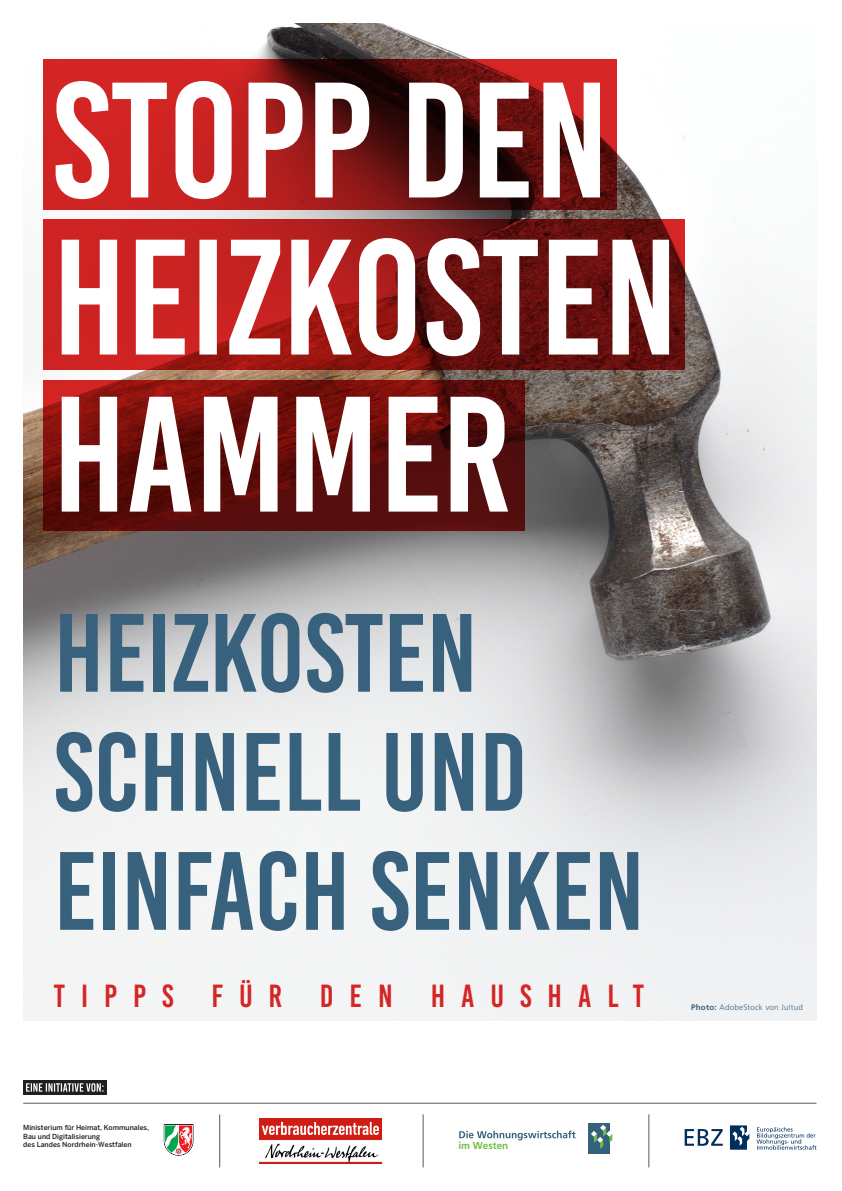
<style>
.page{position:relative;width:842px;height:1191px;background:#fff}
.page>*{position:absolute;margin:0;border:0;box-sizing:border-box;transform-origin:0 0}
.t1{font:111px/119px "Bebas Kai";color:#38617d}
.t2{font:32px "Bebas Kai";letter-spacing:.5em;color:#d52524}
.t3{font:700 10px "Frutiger";color:#71bf44}
.t4{font:300 8px "Frutiger LT Std";letter-spacing:.03em;color:#38617d}
.t5{font:500 6.9px/8.3px "Benton Sans";color:#231f20}
.s1{font-family:"Frutiger LT Pro";font-weight:700}
</style>
<div class="page">
<img style="left:23px;top:23px;width:793px;height:997px">
<svg style="left:164px;top:1124px;width:29px;height:31px"></svg>
<img style="left:259px;top:1118px;width:122px;height:45px">
<hr style="left:23px;top:1103px;width:793px;height:1px;background:#57585a">
<svg style="left:730px;top:1125px;width:19px;height:24px"></svg>
<svg style="left:685px;top:1129px;width:38px;height:16px"></svg>
<svg style="left:756px;top:1127px;width:60px;height:22px"></svg>
<div style="left:588px;top:1123px;width:21px;height:31px;background:#35627a"></div>
<svg style="left:591px;top:1124px;width:21px;height:24px"></svg>
<svg style="left:459px;top:1130px;width:116px;height:10px"></svg>
<hr style="left:220px;top:1114px;width:1px;height:53px;background:#57585a">
<hr style="left:423px;top:1114px;width:1px;height:53px;background:#57585a">
<hr style="left:649px;top:1114px;width:1px;height:53px;background:#57585a">
<svg style="left:23px;top:1080px;width:83px;height:14px"></svg>
<svg style="left:26px;top:1083px;width:78px;height:8px"></svg>
<svg style="left:43px;top:60px;width:573px;height:150px;background:#9d1a19"></svg>
<svg style="left:43px;top:220px;width:641px;height:150px;background:#951817"></svg>
<svg style="left:43px;top:380px;width:482px;height:150px;background:#6e120f"></svg>
<svg style="left:62px;top:397px;width:446px;height:114px"></svg>
<svg style="left:62px;top:238px;width:607px;height:118px"></svg>
<svg style="left:56px;top:81px;width:544px;height:118px"></svg>
<p class="t1" style="left:54px;top:594px;width:592px">HEIZKOSTEN<br>SCHNELL UND<br>EINFACH SENKEN</p>
<p class="t2" style="left:54px;top:978px;width:592px">TIPPS FÜR DEN HAUSHALT</p>
<p class="t5" style="left:23px;top:1123px;width:127px">Ministerium für Heimat, Kommunales,<br>Bau und Digitalisierung<br>des Landes Nordrhein-Westfalen</p>
<p class="t3" style="left:458px;top:1139px;width:51px">im Westen</p>
<p class="t4" style="left:691px;top:1002px;width:113px"><span class="s1">Photo:</span> AdobeStock von Jultud</p>
</div>
